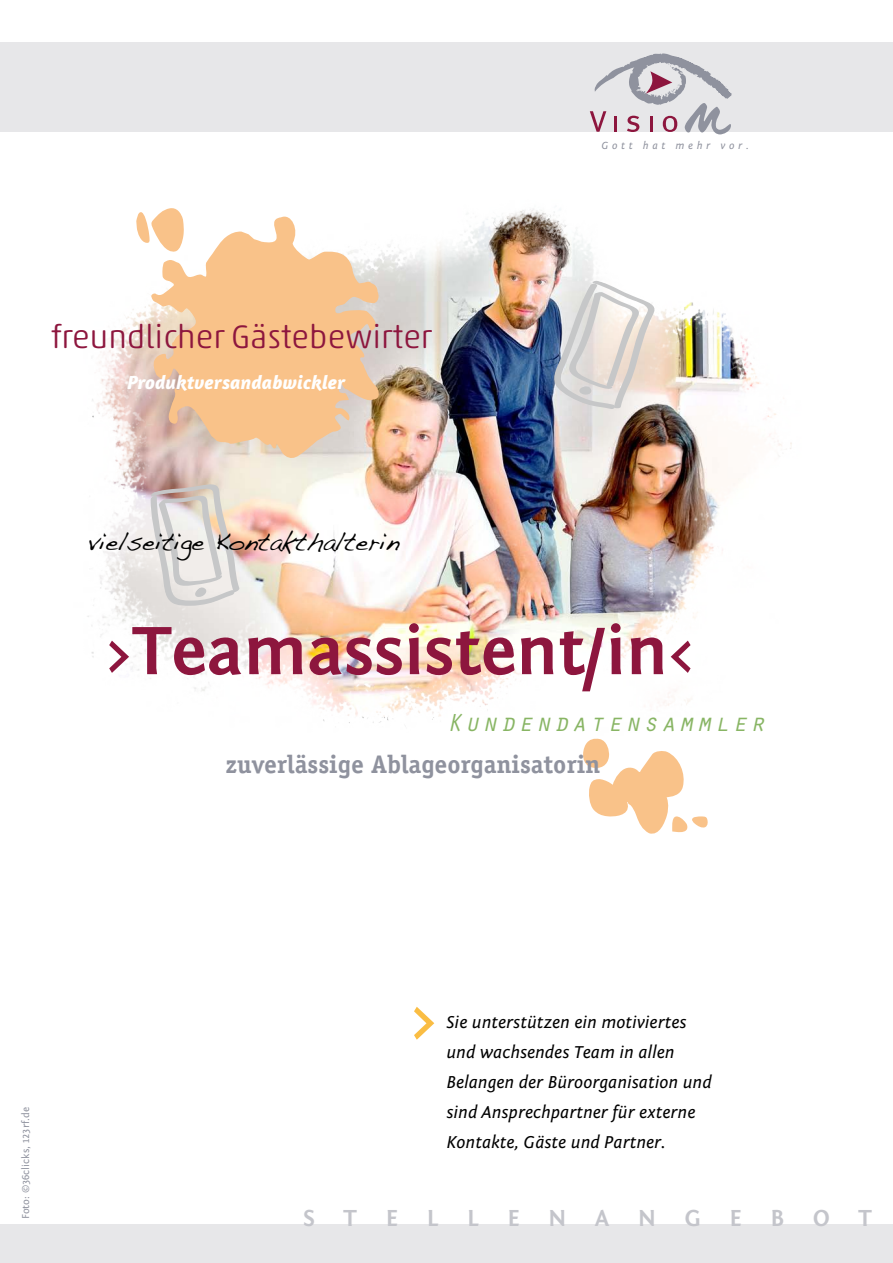
<style>
.page{position:relative;width:893px;height:1263px;background:#fff}
.page>*{position:absolute;margin:0;border:0;box-sizing:border-box;transform-origin:0 0}
.t1{font:72px "Fontin Sans";color:#fabd43}
.t2{font:700 70.5px "Fontin Sans";color:#8d163e}
.t3{font:300 33px "Akko Rounded Pro";color:#8d163e}
.t4{font:700 25.5px "Officina Serif";color:#8f929e}
.t5{font:25.5px "Handwriting Dakota";color:#000}
.t6{font:italic 25.5px "Orator Std";letter-spacing:.1em;color:#88b564}
.t7{font:700 24px "Fontin Sans";letter-spacing:1.2em;color:#c4c5cb}
.t8{font:italic 700 19.5px "Amaranth";letter-spacing:.01em;color:#fff}
.t9{font:italic 18px/30px "Fontin Sans";color:#000}
.t10{font:italic 10.8px "Fontin Sans";letter-spacing:.34em;color:#8f929e}
.t11{font:10.5px "Fontin Sans";color:#8f929e}
.s1{font-weight:400}
</style>
<div class="page">
<div style="left:0;top:43px;width:893px;height:89px;background:#e7e7e9"></div>
<div style="left:0;top:1225px;width:893px;height:38px;background:#e7e7e9"></div>
<img style="left:87px;top:208px;width:705px;height:515px">
<svg style="left:119px;top:208px;width:301px;height:284px"></svg>
<svg style="left:131px;top:208px;width:61px;height:48px"></svg>
<svg style="left:437px;top:431px;width:2px;height:41px"></svg>
<svg style="left:583px;top:738px;width:125px;height:96px"></svg>
<svg style="left:553px;top:280px;width:102px;height:130px;background:#dad7d6"></svg>
<svg style="left:149px;top:483px;width:91px;height:123px;background:#dfd8d4"></svg>
<svg style="left:590px;top:53px;width:142px;height:82px"></svg>
<p class="t3" style="left:51px;top:317px;width:383px">freundlicher Gästebewirter</p>
<p class="t8" style="left:128px;top:370px;width:219px">Produktversandabwickler</p>
<p class="t5" style="left:89px;top:526px;width:312px">vielseitige Kontakthalterin</p>
<p class="t10" style="left:601px;top:139px;width:149px">Gott hat mehr vor.</p>
<p class="t2" style="left:106px;top:612px;width:589px"><span class="s1">&gt;</span>Teamassistent/in<span class="s1">&lt;</span></p>
<p class="t6" style="left:446px;top:705px;width:320px">Kundendatensammler</p>
<p class="t4" style="left:225px;top:748px;width:376px">zuverlässige Ablageorganisatorin</p>
<p class="t11" style="left:20px;top:1219px;width:114px;rotate:-90deg">Foto: ©36clicks, 123rf.de</p>
<p class="t1" style="left:411px;top:978px;width:28px">&gt;</p>
<p class="t9" style="left:446px;top:1007px;width:267px">Sie unterstützen ein motiviertes und wachsendes Team in allen<br>Belangen der Büroorganisation und sind Ansprechpartner für externe<br>Kontakte, Gäste und Partner.</p>
<p class="t7" style="left:303px;top:1205px;width:570px">STELLENANGEBOT</p>
</div>
